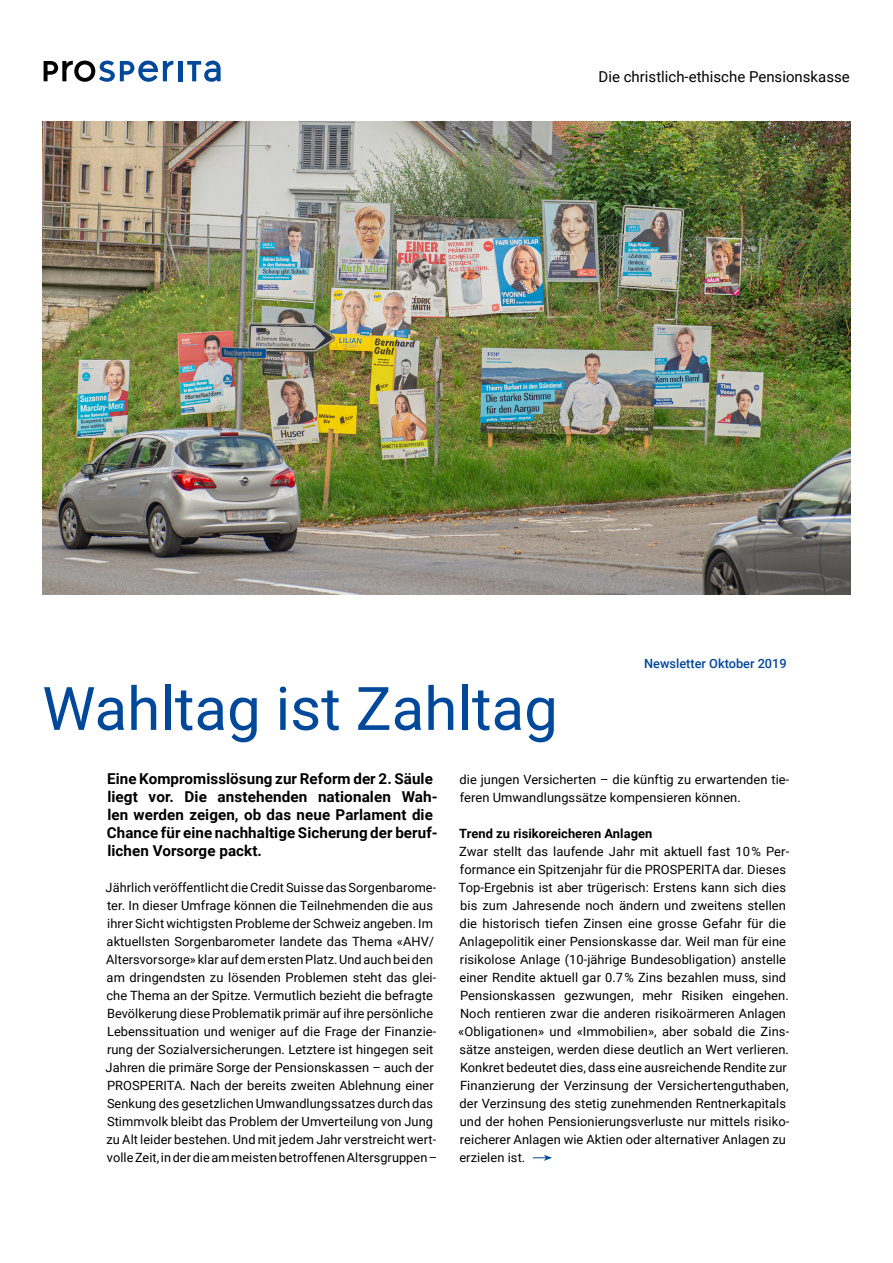
<style>
.page{position:relative;width:893px;height:1263px;background:#fff}
.page>*{position:absolute;margin:0;border:0;box-sizing:border-box;transform-origin:0 0}
.t1{font:60px "Roboto";color:#00489a}
.t2{font:700 15px/18px "Roboto";letter-spacing:.005em;color:#000}
.t3{font:15px "Roboto";color:#000}
.t4{font:12.75px/18px "Roboto";letter-spacing:.005em;color:#000}
.t5{font:700 12.75px "Roboto";letter-spacing:.005em;color:#000}
.t6{font:500 12.75px "Roboto";color:#00489a}
</style>
<div class="page">
<img style="left:42px;top:121px;width:808px;height:474px">
<hr style="left:178px;top:61px;width:4px;height:20px;background:#00489a">
<svg style="left:44px;top:61px;width:129px;height:21px"></svg>
<svg style="left:187px;top:61px;width:34px;height:21px"></svg>
<svg style="left:533px;top:1155px;width:19px;height:6px"></svg>
<p class="t3" style="left:599px;top:66px;width:253px">Die christlich-ethische Pensionskasse</p>
<h1 class="t1" style="left:42px;top:666px;width:517px">Wahltag ist Zahltag</h1>
<p class="t6" style="left:644px;top:654px;width:144px">Newsletter Oktober 2019</p>
<p class="t2" style="left:107px;top:769px;width:332px">Eine Kompromisslösung zur Reform der 2. Säule liegt vor. Die anstehenden nationalen Wah&shy;len werden zeigen, ob das neue Parlament die Chance für eine nachhaltige Sicherung der beruf&shy;lichen Vorsorge packt.</p>
<p class="t4" style="left:106px;top:878px;width:333px">Jährlich veröffentlicht die Credit Suisse das Sorgenbarome&shy;ter. In dieser Umfrage können die Teilnehmenden die aus ihrer Sicht wichtigsten Probleme der Schweiz angeben. Im aktuellsten Sorgenbarometer landete das Thema «AHV/ Altersvorsorge» klar auf dem ersten Platz. Und auch bei den am dringendsten zu lösenden Problemen steht das glei&shy;che Thema an der Spitze. Vermutlich bezieht die befragte Bevölkerung diese Problematik primär auf ihre persönliche Lebenssituation und weniger auf die Frage der Finanzie&shy;rung der Sozialversicherungen. Letztere ist hingegen seit Jahren die primäre Sorge der Pensionskassen – auch der PROSPERITA. Nach der bereits zweiten Ablehnung einer Senkung des gesetzlichen Umwandlungssatzes durch das Stimmvolk bleibt das Problem der Umverteilung von Jung zu Alt leider bestehen. Und mit jedem Jahr verstreicht wert&shy;volle Zeit, in der die am meisten betroffenen Altersgruppen –</p>
<p class="t4" style="left:460px;top:770px;width:331px">die jungen Versicherten – die künftig zu erwartenden tie&shy;feren Umwandlungssätze kompensieren können.</p>
<p class="t5" style="left:459px;top:824px;width:195px">Trend zu risikoreicheren Anlagen</p>
<p class="t4" style="left:458px;top:842px;width:332px">Zwar stellt das laufende Jahr mit aktuell fast 10 % Per&shy;formance ein Spitzenjahr für die PROSPERITA dar. Dieses Top-Ergebnis ist aber trügerisch: Erstens kann sich dies bis zum Jahresende noch ändern und zweitens stellen die historisch tiefen Zinsen eine grosse Gefahr für die Anlagepolitik einer Pensionskasse dar. Weil man für eine risikolose Anlage (10-jährige Bundesobligation) anstelle einer Rendite aktuell gar 0.7 % Zins bezahlen muss, sind Pensionskassen gezwungen, mehr Risiken eingehen.<br>Noch rentieren zwar die anderen risikoärmeren Anlagen «Obligationen» und «Immobilien», aber sobald die Zins&shy;sätze ansteigen, werden diese deutlich an Wert verlieren.<br>Konkret bedeutet dies, dass eine ausreichende Rendite zur Finanzierung der Verzinsung der Versichertenguthaben, der Verzinsung des stetig zunehmenden Rentnerkapitals und der hohen Pensionierungsverluste nur mittels risiko&shy;reicherer Anlagen wie Aktien oder alternativer Anlagen zu erzielen ist.</p>
</div>
